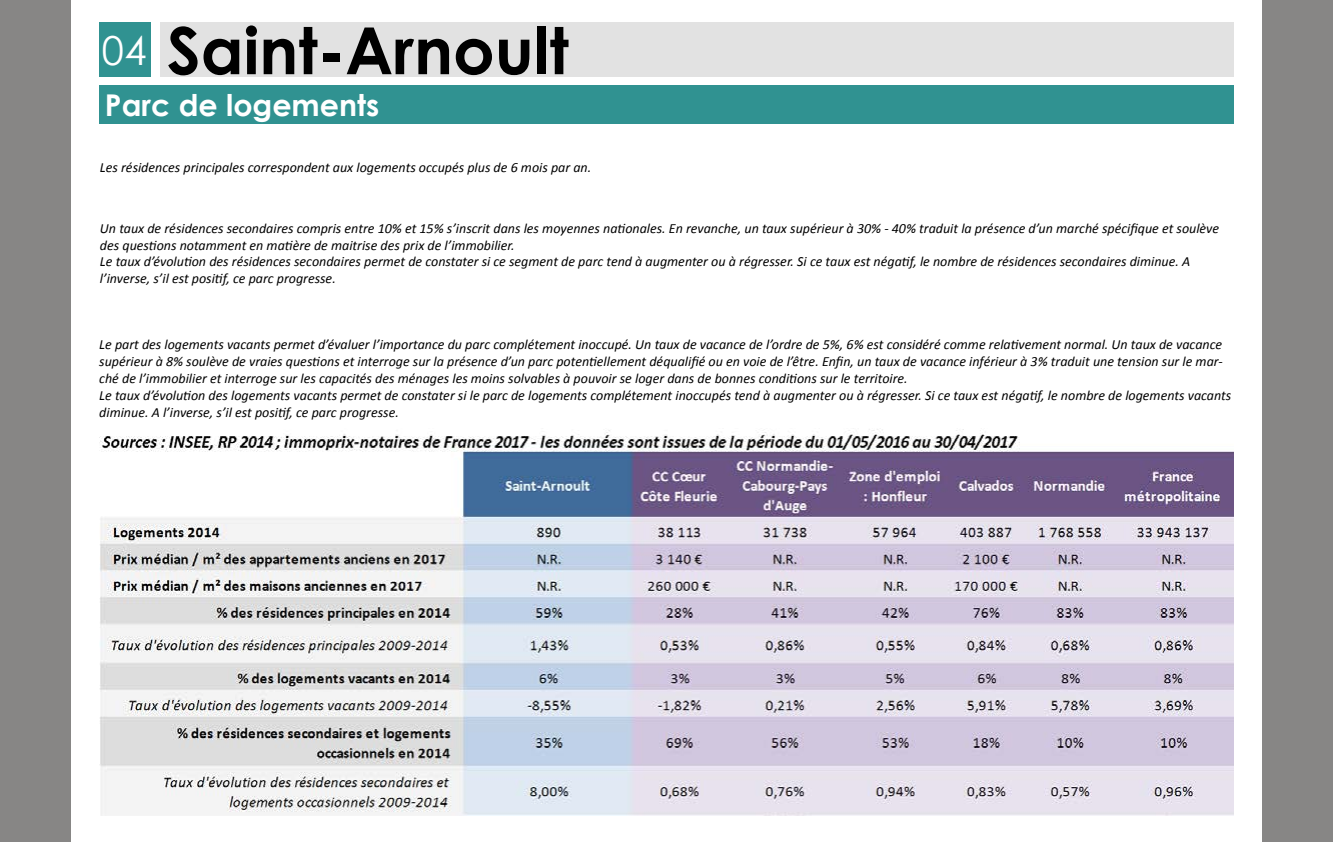
<style>
.page{position:relative;width:1333px;height:842px;background:#fff}
.page>*{position:absolute;margin:0;border:0;box-sizing:border-box;transform-origin:0 0}
.t1{font:700 65px "Century Gothic";color:#000}
.t2{font:40px "Century Gothic";color:#fff}
.t3{font:700 30px "Century Gothic";color:#fff}
.t4{font:italic 14px/16.8px "Calibri";color:#000}
</style>
<div class="page">
<div style="left:99px;top:23px;width:51px;height:54px;background:#309291"></div>
<div style="left:160px;top:23px;width:1073px;height:54px;background:#e2e2e2"></div>
<div style="left:99px;top:85px;width:1134px;height:39px;background:#309291"></div>
<div style="left:1261px;top:0;width:71px;height:842px;background:#878685"></div>
<div style="left:0;top:0;width:71px;height:842px;background:#878685"></div>
<img style="left:99px;top:429px;width:1134px;height:386px">
<h1 class="t1" style="left:167px;top:1px;width:403px">Saint-Arnoult</h1>
<h2 class="t2" style="left:102px;top:23px;width:46px">04</h2>
<h3 class="t3" style="left:105px;top:82px;width:276px">Parc de logements</h3>
<p class="t4" style="left:100px;top:159px;width:493px">Les résidences principales correspondent aux logements occupés plus de 6 mois par an.</p>
<p class="t4" style="left:100px;top:219px;width:1120px">Un taux de résidences secondaires compris entre 10% et 15% s’inscrit dans les moyennes nationales. En revanche, un taux supérieur à 30% - 40% traduit la présence d’un marché spécifique et soulève des questions notamment en matière de maitrise des prix de l’immobilier.<br>Le taux d’évolution des résidences secondaires permet de constater si ce segment de parc tend à augmenter ou à régresser. Si ce taux est négatif, le nombre de résidences secondaires diminue. A l’inverse, s’il est positif, ce parc progresse.</p>
<p class="t4" style="left:99px;top:336px;width:1133px">Le part des logements vacants permet d’évaluer l’importance du parc complétement inoccupé. Un taux de vacance de l’ordre de 5%, 6% est considéré comme relativement normal. Un taux de vacance supérieur à 8% soulève de vraies questions et interroge sur la présence d’un parc potentiellement déqualifié ou en voie de l’être. Enfin, un taux de vacance inférieur à 3% traduit une tension sur le mar&shy;ché de l’immobilier et interroge sur les capacités des ménages les moins solvables à pouvoir se loger dans de bonnes conditions sur le territoire.<br>Le taux d’évolution des logements vacants permet de constater si le parc de logements complétement inoccupés tend à augmenter ou à régresser. Si ce taux est négatif, le nombre de logements vacants diminue. A l’inverse, s’il est positif, ce parc progresse.</p>
</div>
